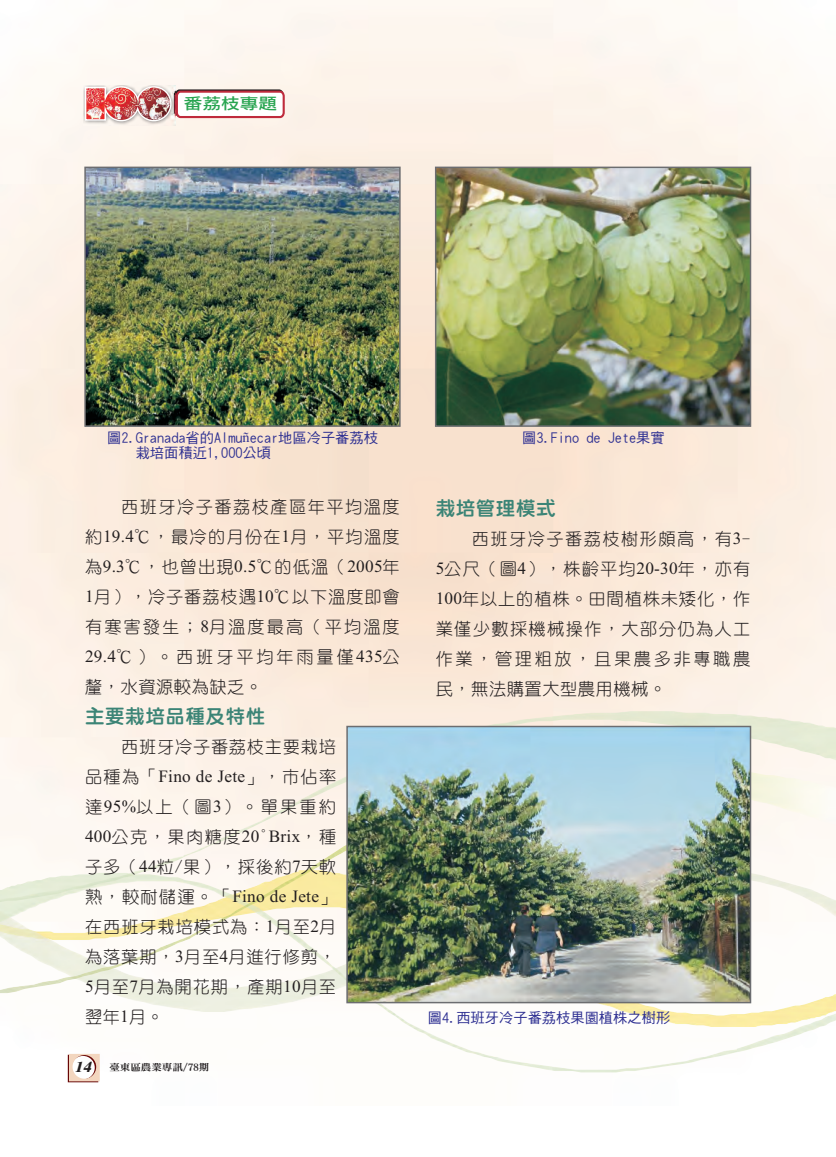
<style>
.page{position:relative;width:836px;height:1157px;background:#fff}
.page>*{position:absolute;margin:0;border:0;box-sizing:border-box;transform-origin:0 0}
.t1{font:19.5px "DF Yuan W8 WIN BF";letter-spacing:.03em;color:#3b8476}
.t2{font:17.25px/30px "DF Yuan W3 WIN BF";letter-spacing:.055em;color:#231f20;text-align:justify}
.t3{font:17.25px "Times New Roman";letter-spacing:.015em;color:#231f20}
.t4{font:15.45px "DF Li Hei W5 WIN BF";color:#28a450;scale:1.21 1}
.t5{font:14.25px/14.5px "DF Hei W5 WIN BF";color:#2e3092}
.t6{font:9.45px "DFN Ming W9 WIN BF";color:#231f20;scale:1.12 1}
.s1{font-family:"Times New Roman"}
.s2{font-family:"DF Kai Shu SB Estd BF"}
.s3{font-family:"DF Yuan W3 WIN BF"}
.s4{font-family:"Dutch 801 BT";font-weight:800;font-style:italic;font-size:15px}
</style>
<div class="page">
<img style="left:0;top:993px;width:836px;height:79px">
<img style="left:0;top:902px;width:836px;height:91px">
<img style="left:0;top:711px;width:836px;height:191px">
<svg style="left:109px;top:1061px;width:100px;height:11px"></svg>
<svg style="left:68px;top:1053px;width:32px;height:29px"></svg>
<img style="left:84px;top:85px;width:202px;height:37px">
<img style="left:86px;top:169px;width:312px;height:256px">
<div style="left:84px;top:167px;width:316px;height:260px;border:1px solid #6c6d70"></div>
<img style="left:437px;top:169px;width:312px;height:256px">
<div style="left:435px;top:167px;width:316px;height:260px;border:1px solid #6c6d70"></div>
<img style="left:348px;top:727px;width:401px;height:274px">
<div style="left:346px;top:725px;width:405px;height:278px;border:1px solid #6c6d70"></div>
<p class="t4" style="left:184px;top:96px;width:79px">番荔枝專題</p>
<p class="t5" style="left:136px;top:431px;width:244px;text-indent:-28px">圖2.Granada省的Almu<span class="s1">ñ</span>ecar地區冷子番荔枝栽培面積近1,000公頃</p>
<p class="t2" style="left:85px;top:492px;width:316px;text-indent:36px">西班牙冷子番荔枝產區年平均溫度約<span class="s1">19.4</span><span class="s2">℃</span>，最冷的月份在<span class="s1">1</span>月，平均溫度為<span class="s1">9.3</span><span class="s2">℃</span>，也曾出現<span class="s1">0.5</span><span class="s2">℃</span>的低溫（<span class="s1">2005</span>年<span class="s1">1</span>月），冷子番荔枝遇<span class="s1">10</span><span class="s2">℃</span>以下溫度即會有寒害發生；<span class="s1">8</span>月溫度最高（平均溫度<span class="s1">29.4</span><span class="s2">℃</span>）。西班牙平均年雨量僅<span class="s1">435</span>公釐，水資源較為缺乏。</p>
<p class="t1" style="left:85px;top:706px;width:182px">主要栽培品種及特性</p>
<p class="t2" style="left:121px;top:732px;width:216px">西班牙冷子番荔枝主要栽培</p>
<p class="t3" style="left:85px;top:770px;width:253px"><span class="s3">品種為「</span>Fino de Jete<span class="s3">」，市佔率</span></p>
<p class="t2" style="left:85px;top:792px;width:253px">達<span class="s1">95%</span>以上（圖<span class="s1">3</span>）。單果重約</p>
<p class="t3" style="left:85px;top:830px;width:253px">400<span class="s3">公克，果肉糖度</span>20<span class="s2">°</span>Brix<span class="s3">，種</span></p>
<p class="t2" style="left:85px;top:852px;width:253px">子多（<span class="s1">44</span>粒<span class="s2">/</span>果），採後約<span class="s1">7</span>天軟</p>
<p class="t3" style="left:85px;top:890px;width:253px"><span class="s3">熟，較耐儲運。「</span>Fino de Jete<span class="s3">」</span></p>
<p class="t2" style="left:85px;top:912px;width:253px">在西班牙栽培模式為：<span class="s1">1</span>月至<span class="s1">2</span>月為落葉期，<span class="s1">3</span>月至<span class="s1">4</span>月進行修剪，<span class="s1">5</span>月至<span class="s1">7</span>月為開花期，產期<span class="s1">10</span>月至翌年<span class="s1">1</span>月。</p>
<p class="t6" style="left:75px;top:1062px;width:121px"><span class="s4">14</span> 臺東區農業專訊/78期</p>
<p class="t5" style="left:522px;top:430px;width:144px">圖3.Fino de Jete果實</p>
<p class="t1" style="left:435px;top:498px;width:121px">栽培管理模式</p>
<p class="t2" style="left:435px;top:523px;width:316px;text-indent:36px">西班牙冷子番荔枝樹形頗高，有<span class="s1">3</span><span class="s2">- </span><span class="s1">5</span>公尺（圖<span class="s1">4</span>），株齡平均<span class="s1">20-30</span>年，亦有<span class="s1">100</span>年以上的植株。田間植株未矮化，作業僅少數採機械操作，大部分仍為人工作業，管理粗放，且果農多非專職農民，無法購置大型農用機械。</p>
<p class="t5" style="left:428px;top:1010px;width:244px">圖4.西班牙冷子番荔枝果園植株之樹形</p>
</div>
